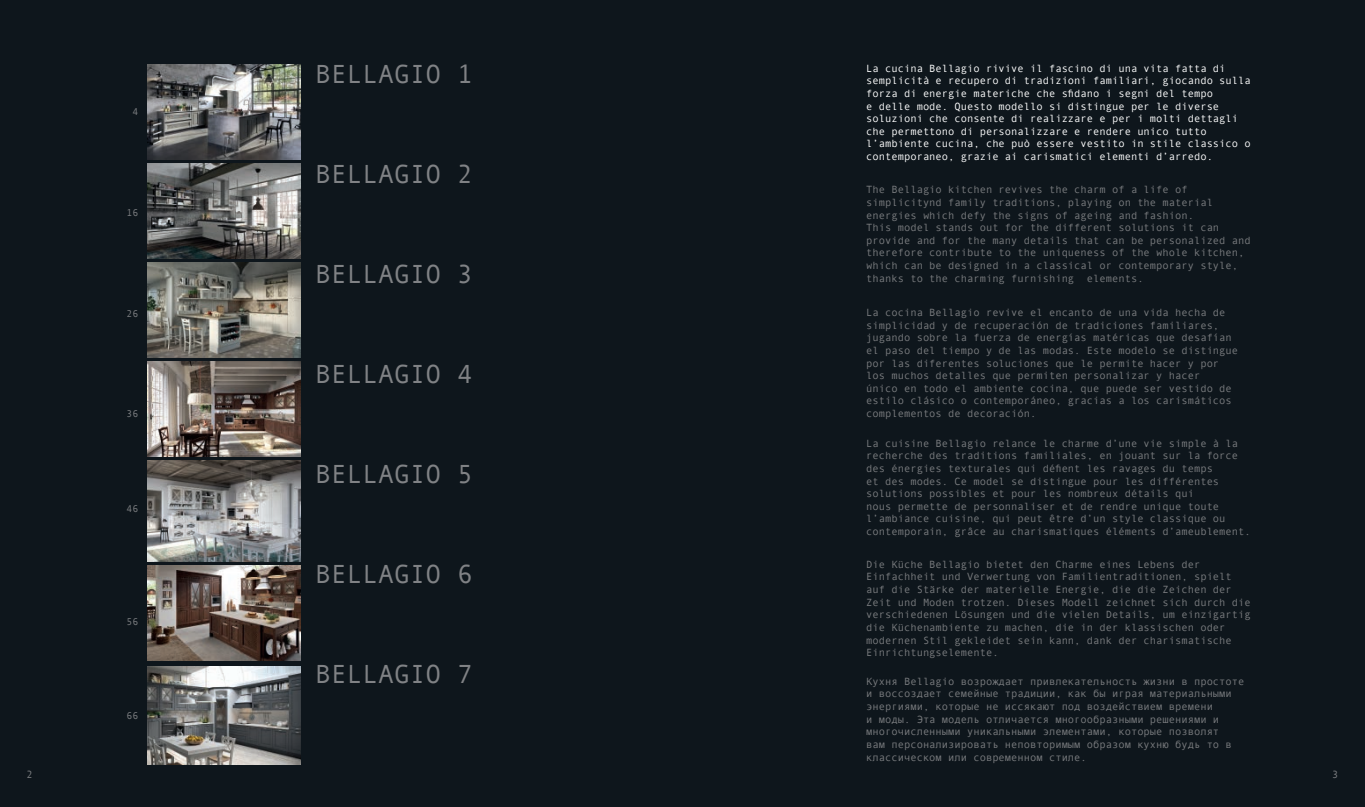
<style>
.page{position:relative;width:1365px;height:807px;background:#fff}
.page>*{position:absolute;margin:0;border:0;box-sizing:border-box;transform-origin:0 0}
.t1{font:26.25px "Andale Mono";color:#808285}
.t2{font:10.5px/12.6px "Andale Mono";color:#7a7c7f}
.t3{font:10.5px/12.6px "Andale Mono";color:#fff}
.t4{font:9.89px "Andale Mono";color:#7a7c7f}
</style>
<div class="page">
<div style="left:0;top:0;width:682px;height:806px;background:#0e161c"></div>
<div style="left:682px;top:0;width:682px;height:806px;background:#0e161c"></div>
<img style="left:148px;top:64px;width:152px;height:96px">
<img style="left:148px;top:361px;width:152px;height:95px">
<img style="left:148px;top:460px;width:152px;height:101px">
<img style="left:148px;top:163px;width:152px;height:96px">
<img style="left:148px;top:262px;width:152px;height:95px">
<img style="left:148px;top:565px;width:152px;height:95px">
<img style="left:148px;top:666px;width:152px;height:98px">
<p class="t4" style="left:132px;top:105px;width:7px">4</p>
<p class="t4" style="left:126px;top:206px;width:13px">16</p>
<p class="t4" style="left:126px;top:306px;width:13px">26</p>
<p class="t4" style="left:126px;top:407px;width:13px">36</p>
<p class="t4" style="left:126px;top:502px;width:13px">46</p>
<p class="t4" style="left:126px;top:614px;width:13px">56</p>
<p class="t4" style="left:126px;top:709px;width:13px">66</p>
<h1 class="t1" style="left:315px;top:57px;width:159px">BELLAGIO 1</h1>
<h1 class="t1" style="left:315px;top:156px;width:159px">BELLAGIO 2</h1>
<h1 class="t1" style="left:315px;top:256px;width:159px">BELLAGIO 3</h1>
<h1 class="t1" style="left:315px;top:356px;width:159px">BELLAGIO 4</h1>
<h1 class="t1" style="left:315px;top:456px;width:159px">BELLAGIO 5</h1>
<h1 class="t1" style="left:315px;top:556px;width:159px">BELLAGIO 6</h1>
<h1 class="t1" style="left:315px;top:656px;width:159px">BELLAGIO 7</h1>
<p class="t3" style="left:866px;top:61px;width:386px">La cucina Bellagio rivive il fascino di una vita fatta di semplicità e recupero di tradizioni familiari, giocando sulla forza di energie materiche che sfidano i segni del tempo<br>e delle mode. Questo modello si distingue per le diverse soluzioni che consente di realizzare e per i molti dettagli che permettono di personalizzare e rendere unico tutto l’ambiente cucina, che può essere vestito in stile classico o contemporaneo, grazie ai carismatici elementi d’arredo.</p>
<p class="t2" style="left:866px;top:183px;width:386px">The Bellagio kitchen revives the charm of a life of simplicitynd family traditions, playing on the material energies which defy the signs of ageing and fashion.<br>This model stands out for the different solutions it can provide and for the many details that can be personalized and therefore contribute to the uniqueness of the whole kitchen, which can be designed in a classical or contemporary style, thanks to the charming furnishing elements.</p>
<p class="t2" style="left:866px;top:305px;width:373px">La cocina Bellagio revive el encanto de una vida hecha de simplicidad y de recuperación de tradiciones familiares, jugando sobre la fuerza de energías matéricas que desafían el paso del tiempo y de las modas. Este modelo se distingue por las diferentes soluciones que le permite hacer y por los muchos detalles que permiten personalizar y hacer<br>único en todo el ambiente cocina, que puede ser vestido de estilo clásico o contemporáneo, gracias a los carismáticos complementos de decoración.</p>
<p class="t2" style="left:866px;top:436px;width:386px">La cuisine Bellagio relance le charme d’une vie simple à la recherche des traditions familiales, en jouant sur la force des énergies texturales qui défient les ravages du temps<br>et des modes. Ce model se distingue pour les différentes solutions possibles et pour les nombreux détails qui<br>nous permette de personnaliser et de rendre unique toute l’ambiance cuisine, qui peut être d’un style classique ou contemporain, grâce au charismatiques éléments d’ameublement.</p>
<p class="t2" style="left:866px;top:557px;width:386px">Die Küche Bellagio bietet den Charme eines Lebens der Einfachheit und Verwertung von Familientraditionen, spielt auf die Stärke der materielle Energie, die die Zeichen der Zeit und Moden trotzen. Dieses Modell zeichnet sich durch die verschiedenen Lösungen und die vielen Details, um einzigartig die Küchenambiente zu machen, die in der klassischen oder modernen Stil gekleidet sein kann, dank der charismatische Einrichtungselemente.</p>
<p class="t2" style="left:866px;top:674px;width:379px">Кухня Bellagio возрождает привлекательность жизни в простоте и воссоздает семейные традиции, как бы играя материальными энергиями, которые не иссякают под воздействием времени<br>и моды. Эта модель отличается многообразными решениями и многочисленными уникальными элементами, которые позволят<br>вам персонализировать неповторимым образом кухню будь то в классическом или современном стиле.</p>
<p class="t2" style="left:27px;top:767px;width:8px">2</p>
<p class="t2" style="left:1331px;top:767px;width:8px">3</p>
</div>
